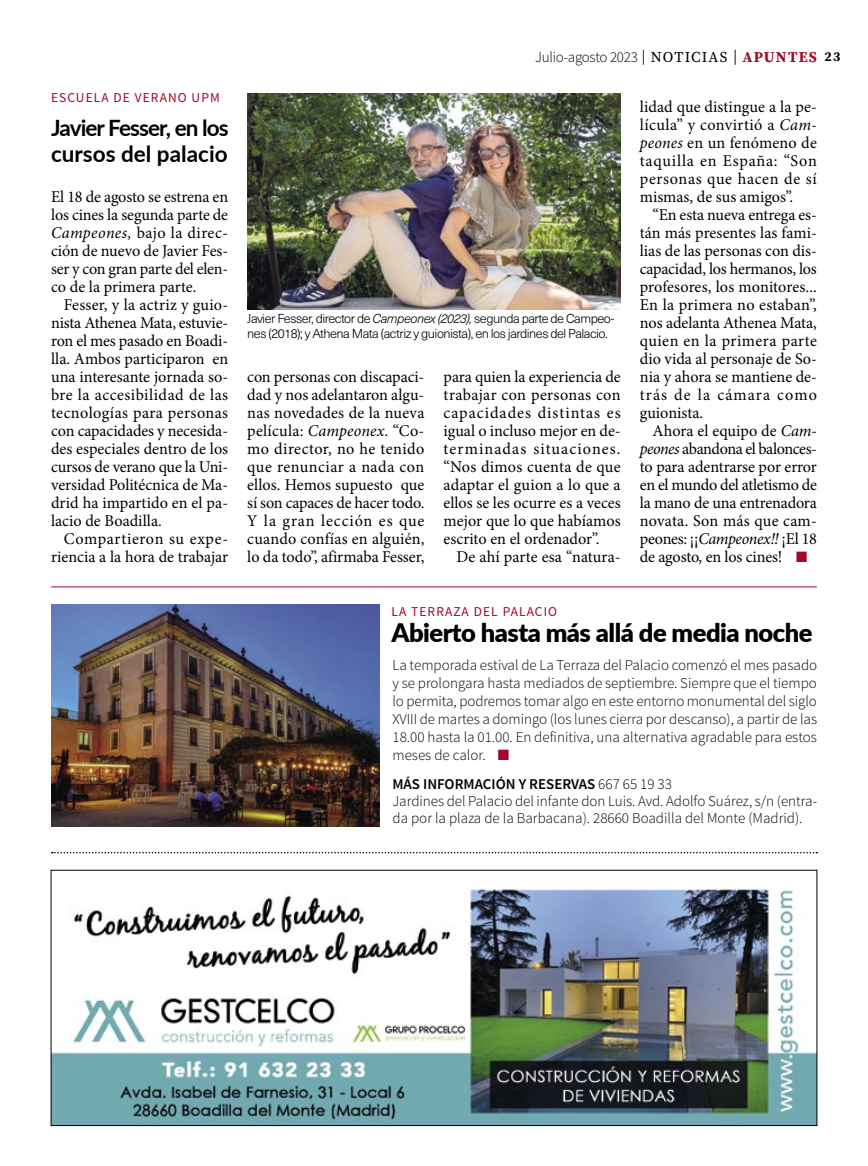
<style>
.page{position:relative;width:868px;height:1166px;background:#fff}
.page>*{position:absolute;margin:0;border:0;box-sizing:border-box;transform-origin:0 0}
.t1{font:900 25.5px "Lato";letter-spacing:-.02em;color:#000}
.t2{font:700 22.5px/25.5px "Lato";letter-spacing:-.02em;color:#000}
.t3{font:16.5px/18px "Minion Pro";color:#000;text-align:justify}
.t4{font:300 15px/18px "Source Sans Pro";color:#000;text-align:justify}
.t5{font:300 15px "Source Sans Pro";letter-spacing:-.02em;color:#000}
.t6{font:13.5px "Source Sans Pro";letter-spacing:.08em;color:#a20827}
.t7{font:300 12.75px/15px "Neue Haas Unica W1 G";letter-spacing:-.04em;color:#000}
.s1{font-style:italic}
.s2{font-weight:400}
.s3{font-family:"Source Serif Pro";font-weight:400}
.s4{font-family:"Source Serif Pro";font-weight:700;color:#a20827}
.s5{font-family:"Source Serif Pro";font-weight:700;font-size:13.5px}
.s6{color:#a20827}
.s7{font-weight:600}
</style>
<div class="page">
<img style="left:247px;top:94px;width:373px;height:216px">
<img style="left:51px;top:604px;width:328px;height:222px">
<svg style="left:52px;top:851px;width:765px;height:2px"></svg>
<img style="left:53px;top:888px;width:762px;height:235px">
<hr style="left:51px;top:586px;width:765px;height:1px;background:#a20827">
<p class="t6" style="left:51px;top:90px;width:170px">ESCUELA DE VERANO UPM</p>
<h2 class="t2" style="left:51px;top:114px;width:179px">Javier Fesser, en los cursos del palacio</h2>
<p class="t3" style="left:51px;top:187px;width:179px">El 18 de agosto se estrena en los cines la segunda parte de <span class="s1">Campeones,</span> bajo la direc&shy;ción de nuevo de Javier Fes&shy;ser y con gran parte del elen&shy;co de la primera parte.</p>
<p class="t3" style="left:51px;top:295px;width:179px;text-indent:13px">Fesser, y la actriz y guio&shy;nista Athenea Mata, estuvie&shy;ron el mes pasado en Boadi&shy;lla. Ambos participaron en una interesante jornada so&shy;bre la accesibilidad de las tecnologías para personas con capacidades y necesida&shy;des especiales dentro de los cursos de verano que la Uni&shy;versidad Politécnica de Ma&shy;drid ha impartido en el pa&shy;lacio de Boadilla.</p>
<p class="t3" style="left:51px;top:529px;width:178px;text-align:right">Compartieron su expe&shy;riencia a la hora de trabajar</p>
<p class="t5" style="left:535px;top:48px;width:306px">Julio-agosto 2023 <span class="s2">|</span> <span class="s3">NOTICIAS</span> <span class="s2">|</span> <span class="s4">APUNTES</span> <span class="s5">23</span></p>
<p class="t7" style="left:247px;top:310px;width:368px">Javier Fesser, director de <span class="s1">Campeonex (2023),</span> segunda parte de Campeo&shy;nes (2018); y Athena Mata (actriz y guionista), en los jardines del Palacio.</p>
<p class="t3" style="left:247px;top:367px;width:179px">con personas con discapaci&shy;dad y nos adelantaron algu&shy;nas novedades de la nueva película: <span class="s1">Campeonex.</span> “Co&shy;mo director, no he tenido que renunciar a nada con ellos. Hemos supuesto que sí son capaces de hacer todo.<br>Y la gran lección es que cuando confías en alguién, lo da todo”, afirmaba Fesser,</p>
<p class="t3" style="left:443px;top:367px;width:178px">para quien la experiencia de trabajar con personas con capacidades distintas es igual o incluso mejor en de&shy;terminadas situaciones. “Nos dimos cuenta de que adaptar el guion a lo que a ellos se les ocurre es a veces mejor que lo que habíamos escrito en el ordenador”.</p>
<p class="t3" style="left:456px;top:547px;width:166px">De ahí parte esa “natura-</p>
<p class="t6" style="left:391px;top:602px;width:167px">LA TERRAZA DEL PALACIO</p>
<p class="t3" style="left:639px;top:97px;width:179px">lidad que distingue a la pe&shy;lícula” y convirtió a <span class="s1">Cam&shy;peones</span> en un fenómeno de taquilla en España: “Son personas que hacen de sí mismas, de sus amigos”.</p>
<p class="t3" style="left:639px;top:205px;width:179px;text-indent:13px">“En esta nueva entrega es&shy;tán más presentes las fami&shy;lias de las personas con dis&shy;capacidad, los hermanos, los profesores, los monitores...<br>En la primera no estaban”, nos adelanta Athenea Mata, quien en la primera parte dio vida al personaje de So&shy;nia y ahora se mantiene de&shy;trás de la cámara como guionista.</p>
<p class="t3" style="left:639px;top:421px;width:179px;text-indent:13px">Ahora el equipo de <span class="s1">Cam&shy;peones</span> abandona el balonces&shy;to para adentrarse por error en el mundo del atletismo de la mano de una entrenadora novata. Son más que cam&shy;peones: ¡¡<span class="s1">Campeonex!!</span> ¡El 18 de agosto, en los cines! <span class="s6">■</span></p>
<h1 class="t1" style="left:391px;top:613px;width:422px">Abierto hasta más allá de media noche</h1>
<p class="t4" style="left:392px;top:656px;width:426px">La temporada estival de La Terraza del Palacio comenzó el mes pasado y se prolongara hasta mediados de septiembre. Siempre que el tiempo lo permita, podremos tomar algo en este entorno monumental del siglo XVIII de martes a domingo (los lunes cierra por descanso), a partir de las 18.00 hasta la 01.00. En definitiva, una alternativa agradable para estos meses de calor. <span class="s6">■</span></p>
<p class="t4" style="left:392px;top:775px;width:426px;line-height:17.2px;text-align:left"><span class="s7">MÁS INFORMACIÓN Y RESERVAS</span> 667 65 19 33<br>Jardines del Palacio del infante don Luis. Avd. Adolfo Suárez, s/n (entra&shy;da por la plaza de la Barbacana). 28660 Boadilla del Monte (Madrid).</p>
</div>
